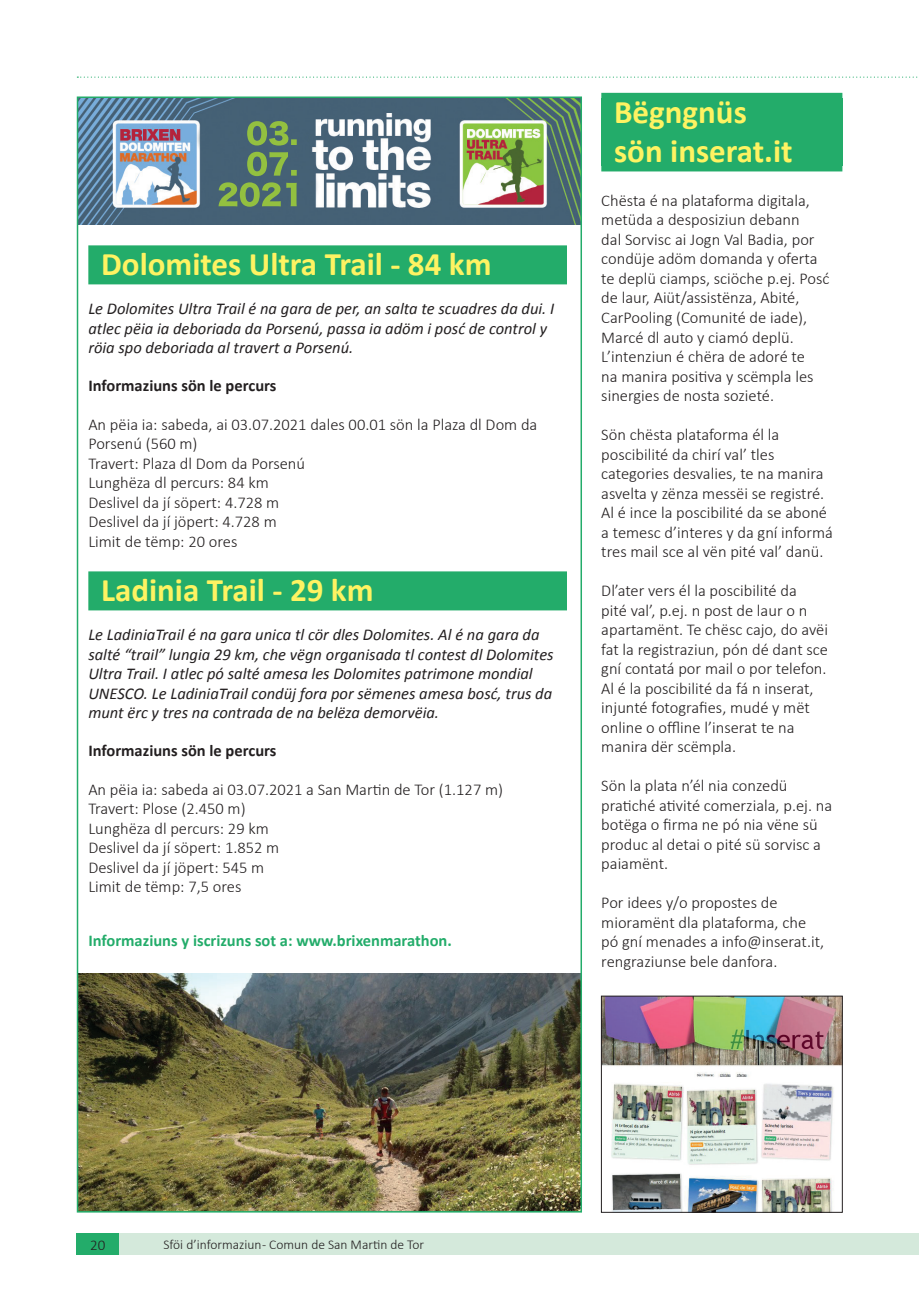
<style>
.page{position:relative;width:919px;height:1289px;background:#fff}
.page>*{position:absolute;margin:0;border:0;box-sizing:border-box;transform-origin:0 0}
.Titul_gran{font:700 33px "Calibri";color:#fef362}
.t1{font:300 16.5px/19.5px "Calibri";color:#231f20}
.sottotitui_pici{font:italic 16.5px/19.5px "Calibri";color:#231f20}
.titul_1{font:700 16.5px "Calibri";color:#231f20}
.titul_1-2{font:700 16.5px "Calibri";color:#23ac6a}
.t2{font:300 15px "Calibri";color:#231f20}
.t3{font:300 13.5px "Calibri";color:#231f20}
</style>
<div class="page">
<div style="left:906px;top:1233px;width:12px;height:21px;background:#d4e9db"></div>
<div style="left:77px;top:1233px;width:829px;height:21px;background:#d4e9db"></div>
<div style="left:77px;top:1233px;width:42px;height:21px;background:#23ac6a"></div>
<svg style="left:77px;top:77px;width:841px;height:1px"></svg>
<img style="left:603px;top:998px;width:237px;height:212px">
<div style="left:601px;top:996px;width:241px;height:216px;border:1px solid #231f20"></div>
<div style="left:88px;top:245px;width:479px;height:39px;background:#23ac6a"></div>
<div style="left:88px;top:571px;width:479px;height:39px;background:#23ac6a"></div>
<img style="left:80px;top:99px;width:499px;height:126px">
<img style="left:80px;top:973px;width:499px;height:236px">
<svg style="left:218px;top:182px;width:79px;height:25px;background:#6c905a"></svg>
<svg style="left:247px;top:152px;width:50px;height:24px"></svg>
<svg style="left:247px;top:121px;width:50px;height:25px"></svg>
<div style="left:601px;top:93px;width:241px;height:39px;background:#23ac6a"></div>
<div style="left:601px;top:132px;width:241px;height:39px;background:#23ac6a"></div>
<p class="Titul_gran" style="left:101px;top:241px;width:392px">Dolomites Ultra Trail - 84 km</p>
<p class="sottotitui_pici" style="left:88px;top:298px;width:467px">Le Dolomites Ultra Trail é na gara de per, an salta te scuadres da dui. I atlec pëia ia deboriada da Porsenú, passa ia adöm i posć de control y röia spo deboriada al travert a Porsenú.</p>
<p class="titul_1" style="left:88px;top:373px;width:189px">Informaziuns sön le percurs</p>
<p class="t1" style="left:88px;top:414px;width:450px">An pëia ia: sabeda, ai 03.07.2021 dales 00.01 sön la Plaza dl Dom da<br>Porsenú (560 m)</p>
<p class="t1" style="left:88px;top:453px;width:218px">Travert: Plaza dl Dom da Porsenú</p>
<p class="t1" style="left:88px;top:473px;width:182px">Lunghëza dl percurs: 84 km</p>
<p class="t1" style="left:88px;top:492px;width:192px">Deslivel da jí söpert: 4.728 m</p>
<p class="t1" style="left:88px;top:512px;width:190px">Deslivel da jí jöpert: 4.728 m</p>
<p class="t1" style="left:88px;top:531px;width:151px">Limit de tëmp: 20 ores</p>
<p class="Titul_gran" style="left:101px;top:567px;width:274px">Ladinia Trail - 29 km</p>
<p class="sottotitui_pici" style="left:88px;top:624px;width:467px">Le LadiniaTrail é na gara unica tl cör dles Dolomites. Al é na gara da salté “trail” lungia 29 km, che vëgn organisada tl contest dl Dolomites Ultra Trail. I atlec pó salté amesa les Dolomites patrimone mondial UNESCO. Le LadiniaTrail condüj fora por sëmenes amesa bosć, trus da munt ërc y tres na contrada de na belëza demorvëia.</p>
<p class="titul_1" style="left:88px;top:738px;width:189px">Informaziuns sön le percurs</p>
<p class="t1" style="left:88px;top:779px;width:416px">An pëia ia: sabeda ai 03.07.2021 a San Martin de Tor (1.127 m)</p>
<p class="t1" style="left:88px;top:799px;width:159px">Travert: Plose (2.450 m)</p>
<p class="t1" style="left:88px;top:818px;width:182px">Lunghëza dl percurs: 29 km</p>
<p class="t1" style="left:88px;top:838px;width:192px">Deslivel da jí söpert: 1.852 m</p>
<p class="t1" style="left:88px;top:857px;width:177px">Deslivel da jí jöpert: 545 m</p>
<p class="t1" style="left:88px;top:877px;width:155px">Limit de tëmp: 7,5 ores</p>
<p class="titul_1-2" style="left:88px;top:929px;width:365px">Informaziuns y iscrizuns sot a: www.brixenmarathon.</p>
<p class="Titul_gran" style="left:614px;top:88px;width:134px">Bëgngnüs</p>
<p class="Titul_gran" style="left:614px;top:128px;width:180px">sön inserat.it</p>
<p class="t1" style="left:601px;top:190px;width:229px">Chësta é na plataforma digitala, metüda a desposiziun debann<br>dal Sorvisc ai Jogn Val Badia, por condüje adöm domanda y oferta te deplü ciamps, sciöche p.ej. Posć de laur, Aiüt/assistënza, Abité,<br>CarPooling (Comunité de iade),<br>Marcé dl auto y ciamó deplü.<br>L’intenziun é chëra de adoré te<br>na manira positiva y scëmpla les sinergies de nosta sozieté.</p>
<p class="t1" style="left:601px;top:424px;width:233px">Sön chësta plataforma él la poscibilité da chirí val’ tles categories desvalies, te na manira asvelta y zënza messëi se registré.<br>Al é ince la poscibilité da se aboné a temesc d’interes y da gní informá tres mail sce al vën pité val’ danü.</p>
<p class="t1" style="left:601px;top:580px;width:228px">Dl’ater vers él la poscibilité da<br>pité val’, p.ej. n post de laur o n apartamënt. Te chësc cajo, do avëi fat la registraziun, pón dé dant sce gní contatá por mail o por telefon.</p>
<p class="t1" style="left:601px;top:678px;width:214px">Al é la poscibilité da fá n inserat, injunté fotografies, mudé y mët online o offline l’inserat te na manira dër scëmpla.</p>
<p class="t1" style="left:601px;top:775px;width:232px">Sön la plata n’él nia conzedü pratiché ativité comerziala, p.ej. na botëga o firma ne pó nia vëne sü produc al detai o pité sü sorvisc a paiamënt.</p>
<p class="t1" style="left:601px;top:892px;width:224px">Por idees y/o propostes de mioramënt dla plataforma, che pó gní menades a info@inserat.it, rengraziunse bele danfora.</p>
<p class="t2" style="left:90px;top:1235px;width:17px">20</p>
<p class="t3" style="left:163px;top:1236px;width:262px">Sföi d’informaziun - Comun de San Martin de Tor</p>
</div>
